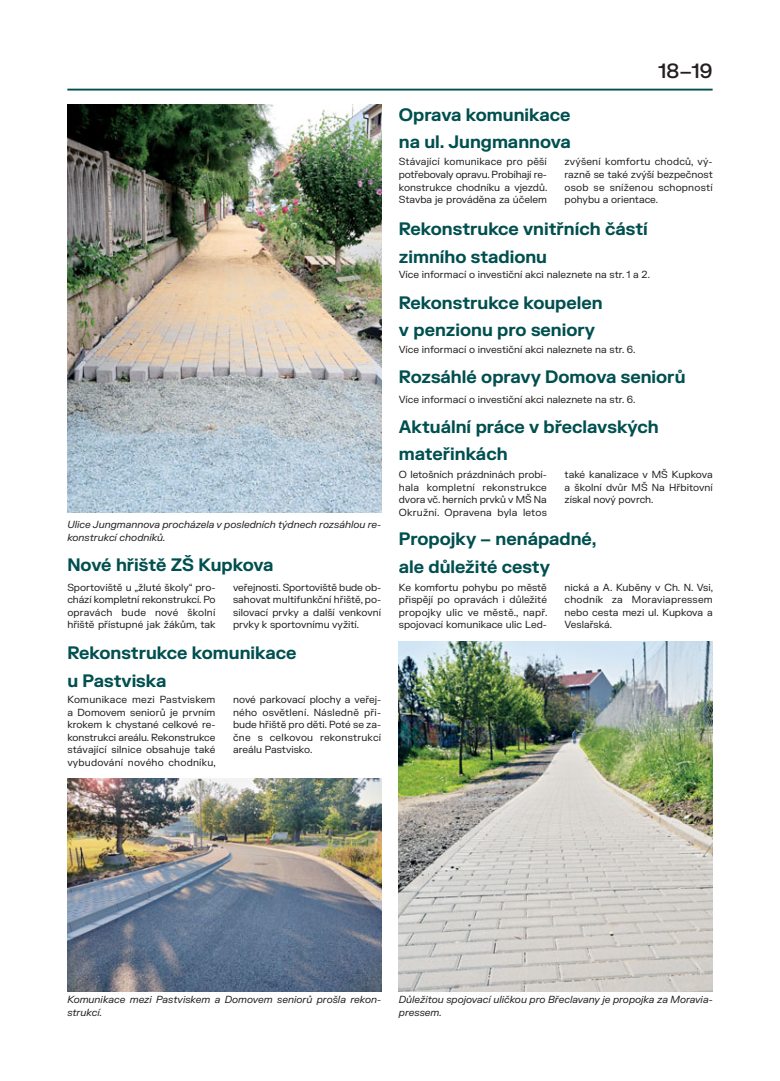
<style>
.page{position:relative;width:780px;height:1081px;background:#fff}
.page>*{position:absolute;margin:0;border:0;box-sizing:border-box;transform-origin:0 0}
.t1{font:500 20px "FK Grotesk";color:#231f20}
.t2{font:700 17.5px/27.5px "FK Grotesk";color:#004f4f}
.t3{font:10px/12.5px "FK Grotesk";color:#231f20;text-align:justify}
.t4{font:italic 10px/12.5px "FK Grotesk";color:#231f20}
</style>
<div class="page">
<hr style="left:67px;top:89px;width:645px;height:2px;background:#004f4f">
<img style="left:67px;top:778px;width:314px;height:213px">
<img style="left:399px;top:641px;width:313px;height:350px">
<img style="left:67px;top:104px;width:314px;height:409px">
<h2 class="t2" style="left:399px;top:102px;width:174px">Oprava komunikace na ul. Jungmannova</h2>
<h1 class="t1" style="left:658px;top:59px;width:56px">18–19</h1>
<p class="t3" style="left:399px;top:157px;width:150px">Stávající komunikace pro pěší potřebovaly opravu. Probíhají re&shy;konstrukce chodníku a vjezdů.<br>Stavba je prováděna za účelem</p>
<p class="t3" style="left:564px;top:157px;width:150px">zvýšení komfortu chodců, vý&shy;razně se také zvýší bezpečnost osob se sníženou schopností pohybu a orientace.</p>
<h2 class="t2" style="left:399px;top:217px;width:250px">Rekonstrukce vnitřních částí zimního stadionu</h2>
<p class="t3" style="left:399px;top:269px;width:253px">Více informací o investiční akci naleznete na str. 1 a 2.</p>
<h2 class="t2" style="left:399px;top:290px;width:205px">Rekonstrukce koupelen v penzionu pro seniory</h2>
<p class="t3" style="left:399px;top:344px;width:238px">Více informací o investiční akci naleznete na str. 6.</p>
<h2 class="t2" style="left:399px;top:365px;width:288px">Rozsáhlé opravy Domova seniorů</h2>
<p class="t3" style="left:399px;top:394px;width:238px">Více informací o investiční akci naleznete na str. 6.</p>
<h2 class="t2" style="left:399px;top:414px;width:261px">Aktuální práce v břeclavských mateřinkách</h2>
<p class="t4" style="left:67px;top:519px;width:315px">Ulice Jungmannova procházela v posledních týdnech rozsáhlou re&shy;konstrukcí chodníků.</p>
<h2 class="t2" style="left:67px;top:552px;width:208px">Nové hřiště ZŠ Kupkova</h2>
<p class="t3" style="left:67px;top:582px;width:150px">Sportoviště u „žluté školy“ pro&shy;chází kompletní rekonstrukcí. Po opravách bude nové školní hřiště přístupné jak žákům, tak</p>
<p class="t3" style="left:233px;top:582px;width:150px">veřejnosti. Sportoviště bude ob&shy;sahovat multifunkční hřiště, po&shy;silovací prvky a další venkovní prvky k sportovnímu vyžití.</p>
<h2 class="t2" style="left:67px;top:641px;width:231px">Rekonstrukce komunikace u Pastviska</h2>
<p class="t3" style="left:67px;top:694px;width:150px">Komunikace mezi Pastviskem a Domovem seniorů je prvním krokem k chystané celkové re&shy;konstrukci areálu. Rekonstrukce stávající silnice obsahuje také vybudování nového chodníku,</p>
<p class="t3" style="left:233px;top:694px;width:150px">nové parkovací plochy a veřej&shy;ného osvětlení. Následně při&shy;bude hřiště pro děti. Poté se za&shy;čne s celkovou rekonstrukcí areálu Pastvisko.</p>
<p class="t3" style="left:399px;top:469px;width:150px">O letošních prázdninách probí&shy;hala kompletní rekonstrukce dvora vč. herních prvků v MŠ Na Okružní. Opravena byla letos</p>
<p class="t3" style="left:564px;top:469px;width:150px">také kanalizace v MŠ Kupkova a školní dvůr MŠ Na Hřbitovní získal nový povrch.</p>
<h2 class="t2" style="left:399px;top:527px;width:199px">Propojky – nenápadné, ale důležité cesty</h2>
<p class="t3" style="left:399px;top:582px;width:150px">Ke komfortu pohybu po městě přispějí po opravách i důležité propojky ulic ve městě., např. spojovací komunikace ulic Led-</p>
<p class="t3" style="left:564px;top:582px;width:150px">nická a A. Kuběny v Ch. N. Vsi, chodník za Moraviapressem nebo cesta mezi ul. Kupkova a Veslařská.</p>
<p class="t4" style="left:67px;top:994px;width:315px">Komunikace mezi Pastviskem a Domovem seniorů prošla rekon&shy;strukcí.</p>
<p class="t4" style="left:399px;top:994px;width:315px">Důležitou spojovací uličkou pro Břeclavany je propojka za Moravia&shy;pressem.</p>
</div>
